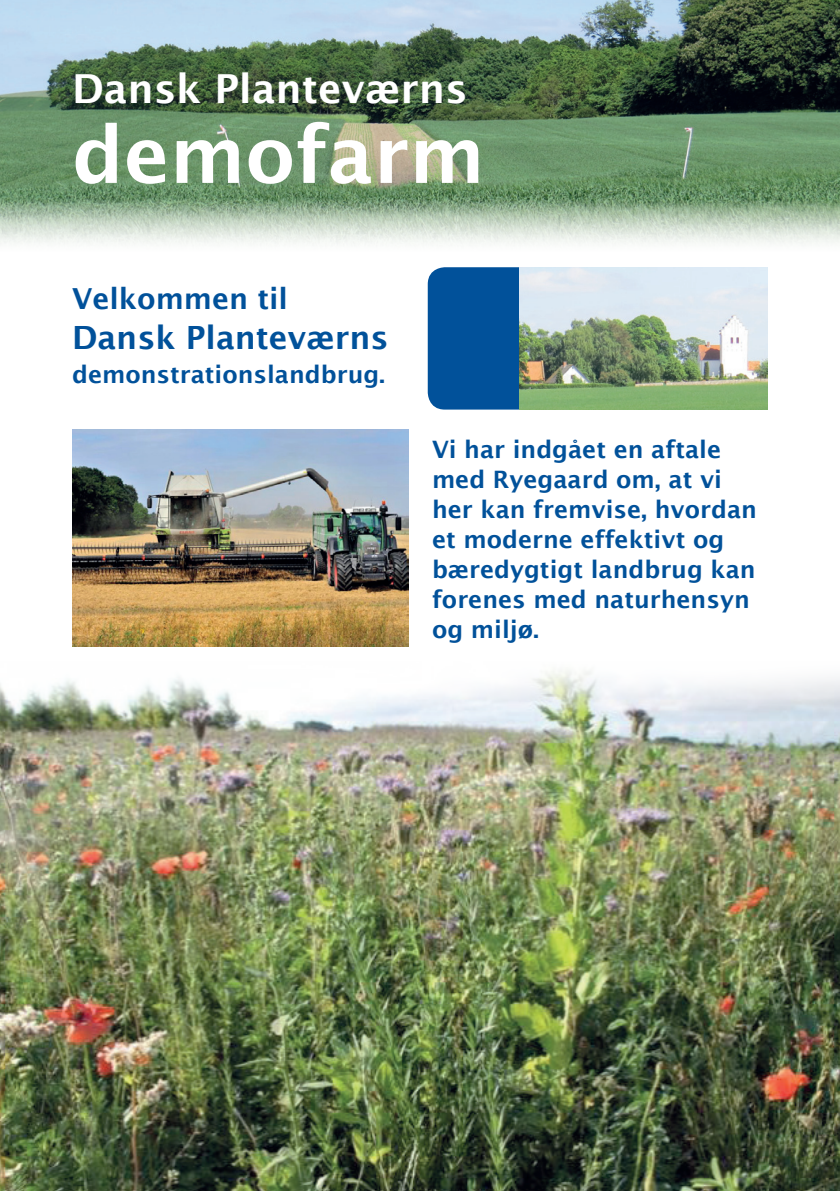
<style>
.page{position:relative;width:840px;height:1191px;background:#fff}
.page>*{position:absolute;margin:0;border:0;box-sizing:border-box;transform-origin:0 0}
.t1{font:600 78px "Lucida Sans";color:#fff}
.t2{font:600 40px "Lucida Sans";color:#fff}
.t3{font:600 32px "Lucida Sans";color:#01519a}
.t4{font:600 29px "Lucida Sans";color:#01519a}
.t5{font:600 24px/30px "Lucida Sans";color:#01519a}
</style>
<div class="page">
<img style="left:0;top:0;width:839px;height:244px">
<img style="left:72px;top:429px;width:336px;height:217px">
<img style="left:0;top:670px;width:839px;height:521px">
<div style="left:427px;top:267px;width:92px;height:142px;background:#01519a"></div>
<img style="left:519px;top:267px;width:248px;height:142px">
<h2 class="t2" style="left:72px;top:66px;width:397px">Dansk Planteværns</h2>
<h1 class="t1" style="left:72px;top:110px;width:414px">demofarm</h1>
<p class="t4" style="left:72px;top:282px;width:217px">Velkommen til</p>
<h3 class="t3" style="left:72px;top:320px;width:318px">Dansk Planteværns</h3>
<p class="t5" style="left:72px;top:360px;width:314px">demonstrationslandbrug.</p>
<p class="t5" style="left:432px;top:434px;width:326px">Vi har indgået en aftale med Ryegaard om, at vi her kan fremvise, hvordan et moderne effektivt og bæredygtigt landbrug kan forenes med naturhensyn og miljø.</p>
</div>
